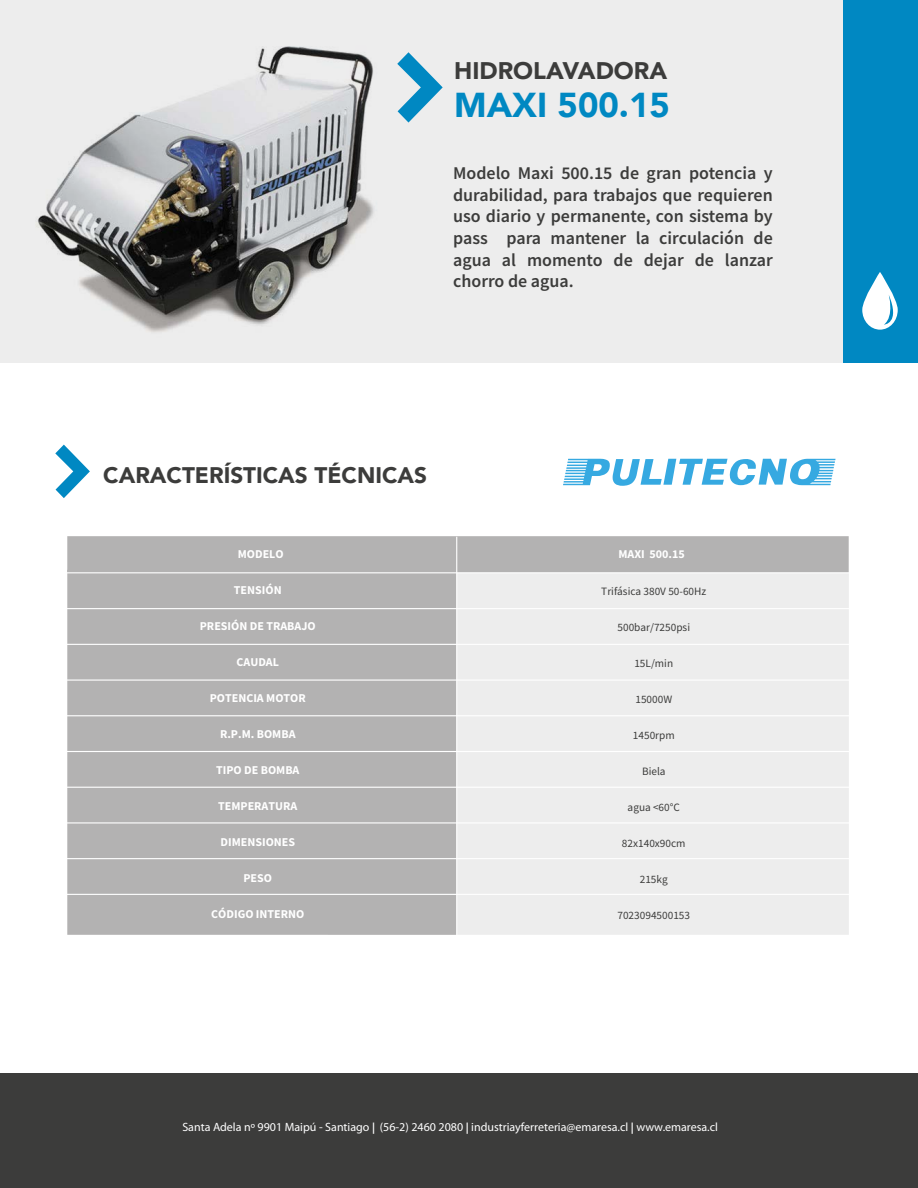
<style>
.page{position:relative;width:918px;height:1188px;background:#fff}
.page>*{position:absolute;margin:0;border:0;box-sizing:border-box;transform-origin:0 0}
.t1{font:900 34.5px "Avenir";color:#0088c2}
.t2{font:900 24px "Avenir";color:#3c3c3b}
.t3{font:900 22.5px "Avenir";color:#3c3c3b}
.t4{font:600 18px/21.6px "Source Sans Pro";color:#3c3c3b;text-align:justify}
.t5{font:700 12px "Source Sans Pro";color:#fff}
.t6{font:12px "Myriad Pro";color:#fff}
.t7{font:11.25px "Source Sans Pro";color:#3c3c3b}
.s1{font-family:"Source Sans Pro";font-weight:700;font-size:11.25px}
</style>
<div class="page">
<div style="left:0;top:0;width:918px;height:362px;background:#ededed"></div>
<div style="left:844px;top:0;width:74px;height:362px;background:#0088c2"></div>
<svg style="left:397px;top:52px;width:46px;height:71px"></svg>
<svg style="left:55px;top:445px;width:35px;height:53px"></svg>
<svg style="left:862px;top:272px;width:36px;height:58px"></svg>
<svg style="left:563px;top:459px;width:273px;height:27px"></svg>
<div style="left:457px;top:573px;width:392px;height:362px;background:#ededed"></div>
<div style="left:67px;top:536px;width:782px;height:36px;background:#b3b2b2"></div>
<div style="left:67px;top:570px;width:389px;height:365px;background:#b3b2b2"></div>
<hr style="left:456px;top:537px;width:1px;height:434px;background:#fff">
<hr style="left:63px;top:572px;width:799px;height:1px;background:#fff">
<hr style="left:63px;top:608px;width:812px;height:1px;background:#fff">
<hr style="left:64px;top:644px;width:812px;height:1px;background:#fff">
<hr style="left:64px;top:680px;width:811px;height:1px;background:#fff">
<hr style="left:59px;top:715px;width:816px;height:1px;background:#fff">
<hr style="left:57px;top:751px;width:816px;height:1px;background:#fff">
<hr style="left:59px;top:787px;width:816px;height:1px;background:#fff">
<hr style="left:61px;top:822px;width:813px;height:2px;background:#fff">
<hr style="left:64px;top:858px;width:813px;height:1px;background:#fff">
<hr style="left:65px;top:894px;width:811px;height:1px;background:#fff">
<div style="left:0;top:1074px;width:918px;height:114px;background:#3c3c3b"></div>
<img style="left:36px;top:46px;width:343px;height:317px">
<h2 class="t2" style="left:454px;top:50px;width:215px">HIDROLAVADORA</h2>
<h1 class="t1" style="left:454px;top:75px;width:217px">MAXI 500.15</h1>
<p class="t4" style="left:453px;top:162px;width:321px">Modelo Maxi 500.15 de gran potencia y durabilidad, para trabajos que requieren uso diario y permanente, con sistema by pass para mantener la circulación de agua al momento de dejar de lanzar chorro de agua.</p>
<p class="t3" style="left:103px;top:456px;width:325px">CARACTERÍSTICAS TÉCNICAS</p>
<p class="t5" style="left:238px;top:546px;width:47px">MODELO</p>
<p class="t5" style="left:618px;top:546px;width:68px">MAXI 500.15</p>
<p class="t5" style="left:234px;top:582px;width:49px">TENSIÓN</p>
<p class="t5" style="left:200px;top:618px;width:117px">PRESIÓN DE TRABAJO</p>
<p class="t5" style="left:237px;top:654px;width:44px">CAUDAL</p>
<p class="t5" style="left:210px;top:690px;width:98px">POTENCIA MOTOR</p>
<p class="t5" style="left:220px;top:726px;width:77px">R.P.M. BOMBA</p>
<p class="t5" style="left:216px;top:762px;width:85px">TIPO DE BOMBA</p>
<p class="t5" style="left:218px;top:798px;width:81px">TEMPERATURA</p>
<p class="t5" style="left:220px;top:834px;width:76px">DIMENSIONES</p>
<p class="t5" style="left:243px;top:870px;width:30px">PESO</p>
<p class="t5" style="left:211px;top:906px;width:95px">CÓDIGO INTERNO</p>
<p class="t7" style="left:601px;top:584px;width:106px">Trifásica 380V 50-60Hz</p>
<p class="t7" style="left:618px;top:620px;width:74px">500bar/7250psi</p>
<p class="t7" style="left:634px;top:656px;width:40px">15L/min</p>
<p class="t7" style="left:635px;top:692px;width:38px">15000W</p>
<p class="t7" style="left:633px;top:728px;width:43px">1450rpm</p>
<p class="t7" style="left:642px;top:764px;width:25px">Biela</p>
<p class="t7" style="left:628px;top:800px;width:54px">agua &lt;60°C</p>
<p class="t7" style="left:622px;top:836px;width:65px">82x140x90cm</p>
<p class="t7" style="left:640px;top:872px;width:30px">215kg</p>
<p class="t7" style="left:617px;top:908px;width:74px">7023094500153</p>
<p class="t6" style="left:182px;top:1119px;width:537px">Santa Adela nº 9901 Maipú - Santiago <span class="s1">|</span> (56-2) 2460 2080 <span class="s1">|</span> industriayferreteria@emaresa.cl <span class="s1">|</span> www.emaresa.cl</p>
</div>
